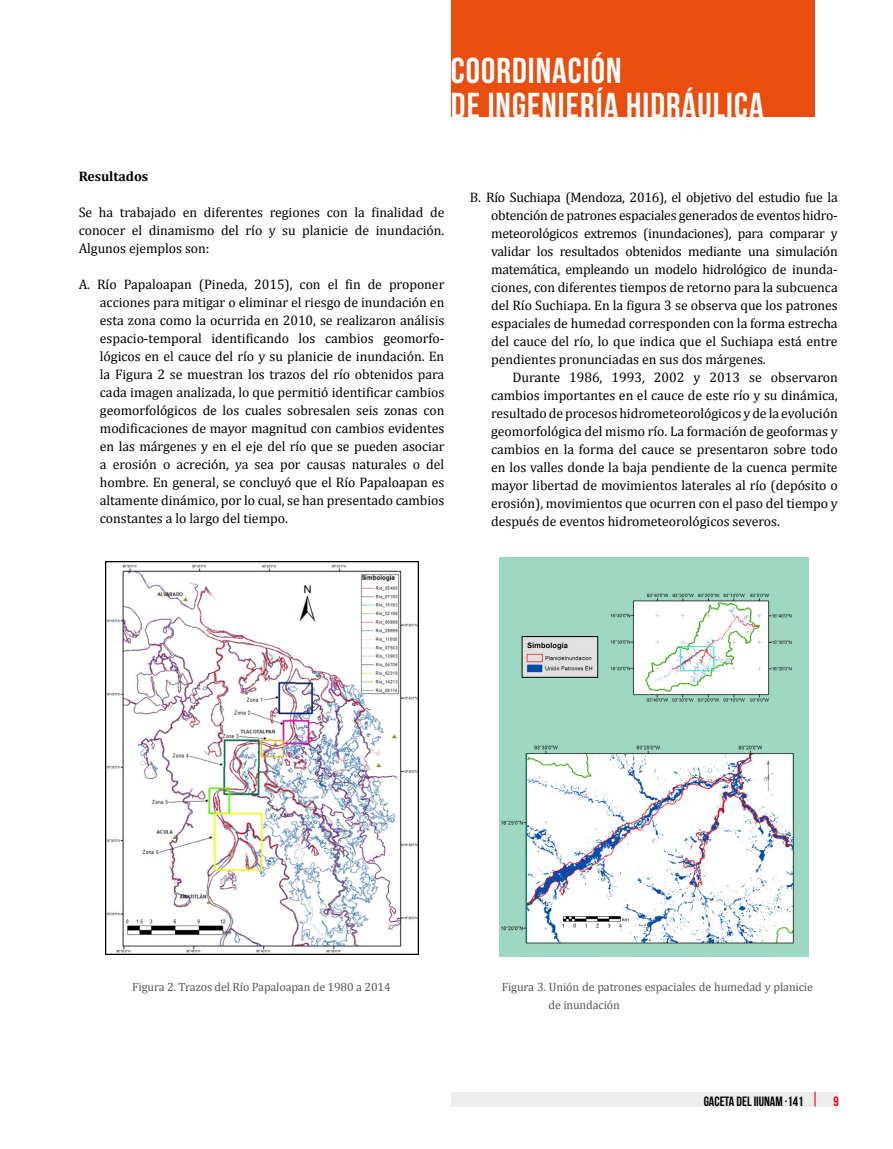
<style>
.page{position:relative;width:893px;height:1149px;background:#fff}
.page>*{position:absolute;margin:0;border:0;box-sizing:border-box;transform-origin:0 0}
.t1{font:700 36px/34.5px "Bebas Neue";letter-spacing:.03em;color:#fff}
.t2{font:13.8px/18px "Cambria";letter-spacing:-.005em;color:#000;text-align:justify}
.t3{font:700 13.8px "Cambria";letter-spacing:-.005em;color:#000}
.t4{font:700 13.5px "Bebas Neue";color:#000}
.t5{font:700 13.5px "Bebas Neue";color:#e30613}
.t6{font:12px/18px "Cambria";letter-spacing:-.01em;color:#575756}
</style>
<div class="page">
<svg style="left:451px;top:1091px;width:388px;height:15px;background:#eeeded"></svg>
<div style="left:451px;top:0;width:363px;height:117px;background:#e94e0f"></div>
<img style="left:106px;top:561px;width:313px;height:392px">
<img style="left:500px;top:557px;width:308px;height:398px">
<h1 class="t1" style="left:451px;top:53px;width:314px">COORDINACIÓN<br>DE INGENIERÍA HIDRÁULICA</h1>
<p class="t3" style="left:79px;top:166px;width:71px">Resultados</p>
<p class="t2" style="left:79px;top:203px;width:367px">Se ha trabajado en diferentes regiones con la finalidad de conocer el dinamismo del río y su planicie de inundación.<br>Algunos ejemplos son:</p>
<p class="t2" style="left:100px;top:275px;width:346px;text-indent:-21px">A. Río Papaloapan (Pineda, 2015), con el fin de proponer acciones para mitigar o eliminar el riesgo de inundación en esta zona como la ocurrida en 2010, se realizaron análisis espacio-temporal identificando los cambios geomorfo&shy;lógicos en el cauce del río y su planicie de inundación. En la Figura 2 se muestran los trazos del río obtenidos para cada imagen analizada, lo que permitió identificar cambios geomorfológicos de los cuales sobresalen seis zonas con modificaciones de mayor magnitud con cambios evidentes en las márgenes y en el eje del río que se pueden asociar a erosión o acreción, ya sea por causas naturales o del hombre. En general, se concluyó que el Río Papaloapan es altamente dinámico, por lo cual, se han presentado cambios constantes a lo largo del tiempo.</p>
<p class="t2" style="left:491px;top:188px;width:348px;text-indent:-21px">B. Río Suchiapa (Mendoza, 2016), el objetivo del estudio fue la obtención de patrones espaciales generados de eventos hidro&shy;meteorológicos extremos (inundaciones), para comparar y validar los resultados obtenidos mediante una simulación matemática, empleando un modelo hidrológico de inunda&shy;ciones, con diferentes tiempos de retorno para la subcuenca del Río Suchiapa. En la figura 3 se observa que los patrones espaciales de humedad corresponden con la forma estrecha del cauce del río, lo que indica que el Suchiapa está entre pendientes pronunciadas en sus dos márgenes.</p>
<p class="t2" style="left:491px;top:368px;width:348px;text-indent:21px">Durante 1986, 1993, 2002 y 2013 se observaron cambios importantes en el cauce de este río y su dinámica, resultado de procesos hidrometeorológicos y de la evolución geomorfológica del mismo río. La formación de geoformas y cambios en la forma del cauce se presentaron sobre todo en los valles donde la baja pendiente de la cuenca permite mayor libertad de movimientos laterales al río (depósito o erosión), movimientos que ocurren con el paso del tiempo y después de eventos hidrometeorológicos severos.</p>
<p class="t6" style="left:132px;top:977px;width:260px">Figura 2. Trazos del Río Papaloapan de 1980 a 2014</p>
<p class="t6" style="left:549px;top:977px;width:266px;text-indent:-47px">Figura 3. Unión de patrones espaciales de humedad y planicie de inundación</p>
<p class="t4" style="left:704px;top:1093px;width:101px">GACETA DEL IIUNAM ·141</p>
<p class="t5" style="left:833px;top:1093px;width:7px">9</p>
</div>
